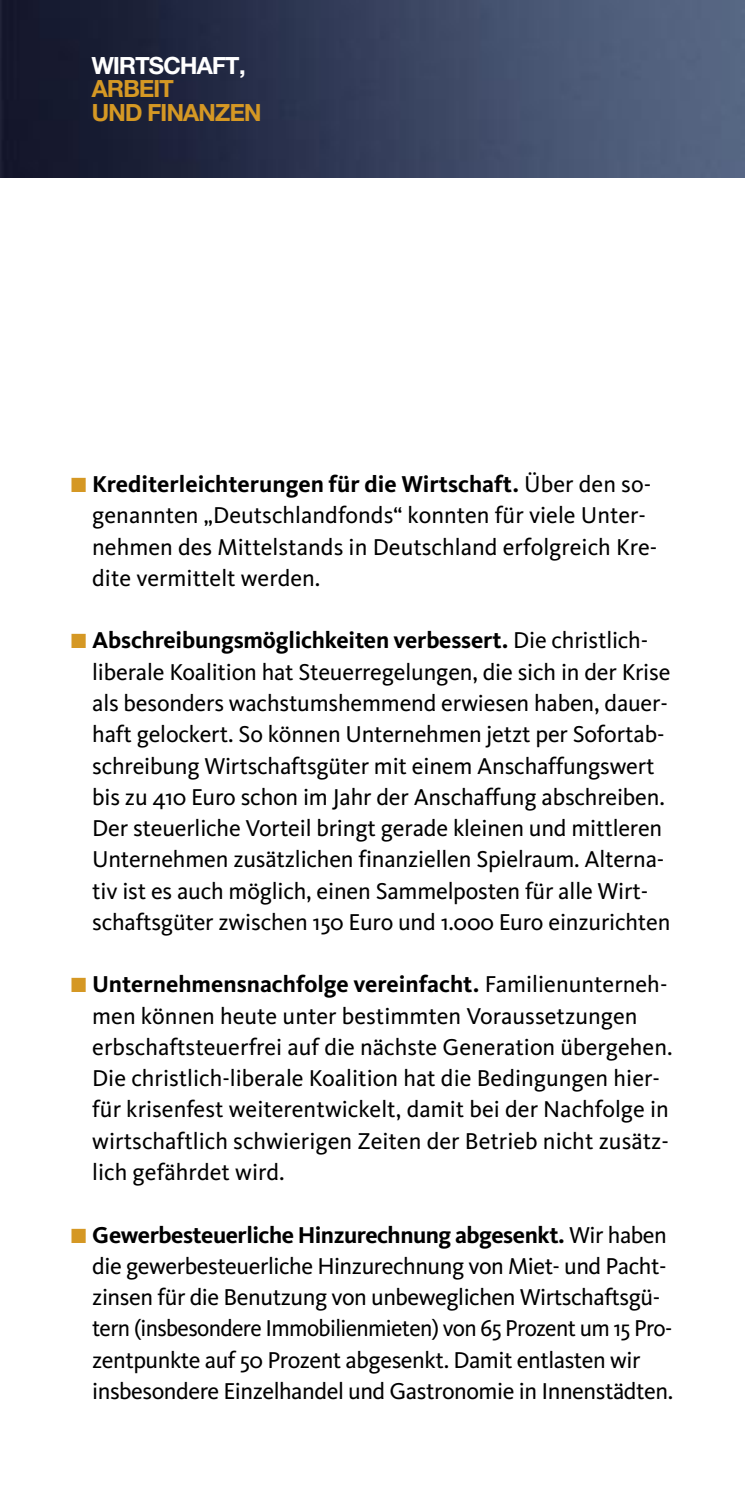
<style>
.page{position:relative;width:745px;height:1489px;background:#fff}
.page>*{position:absolute;margin:0;border:0;box-sizing:border-box;transform-origin:0 0}
.t1{font:23.75px/31.2px "CDU Kievit";letter-spacing:-.01em;color:#000}
.t2{font:700 23.75px/23.8px "CDU Helvetica";color:#d59824}
.t3{font:700 23.75px "CDU Helvetica";color:#fff}
.s1{font-weight:700}
</style>
<div class="page">
<img style="left:0;top:0;width:744px;height:177px">
<p class="t3" style="left:92px;top:50px;width:155px">WIRTSCHAFT,</p>
<p class="t2" style="left:92px;top:77px;width:170px">ARBEIT<br>UND FINANZEN</p>
<p class="t1" style="left:92px;top:471px;width:566px"><span class="s1">Krediterleichterungen für die Wirtschaft.</span> Über den so&shy;genannten „Deutschlandfonds“ konnten für viele Unter&shy;nehmen des Mittelstands in Deutschland erfolgreich Kre&shy;dite vermittelt werden.</p>
<p class="t1" style="left:92px;top:627px;width:579px"><span class="s1">Abschreibungsmöglichkeiten verbessert.</span> Die christlich&shy;liberale Koalition hat Steuerregelungen, die sich in der Krise als besonders wachstumshemmend erwiesen haben, dauer&shy;haft gelockert. So können Unternehmen jetzt per Sofortab&shy;schreibung Wirtschaftsgüter mit einem Anschaffungswert bis zu 410 Euro schon im Jahr der Anschaffung abschreiben.<br>Der steuerliche Vorteil bringt gerade kleinen und mittleren Unternehmen zusätzlichen finanziellen Spielraum. Alterna&shy;tiv ist es auch möglich, einen Sammelposten für alle Wirt&shy;schaftsgüter zwischen 150 Euro und 1.000 Euro einzurichten</p>
<p class="t1" style="left:92px;top:971px;width:581px"><span class="s1">Unternehmensnachfolge vereinfacht.</span> Familienunterneh&shy;men können heute unter bestimmten Voraussetzungen erbschaftsteuerfrei auf die nächste Generation übergehen.<br>Die christlich-liberale Koalition hat die Bedingungen hier&shy;für krisenfest weiterentwickelt, damit bei der Nachfolge in wirtschaftlich schwierigen Zeiten der Betrieb nicht zusätz&shy;lich gefährdet wird.</p>
<p class="t1" style="left:92px;top:1221px;width:582px"><span class="s1">Gewerbesteuerliche Hinzurechnung abgesenkt.</span> Wir haben die gewerbesteuerliche Hinzurechnung von Miet- und Pacht&shy;zinsen für die Benutzung von unbeweglichen Wirtschaftsgü&shy;tern (insbesondere Immobilienmieten) von 65 Prozent um 15 Pro&shy;zentpunkte auf 50 Prozent abgesenkt. Damit entlasten wir insbesondere Einzelhandel und Gastronomie in Innenstädten.</p>
</div>
